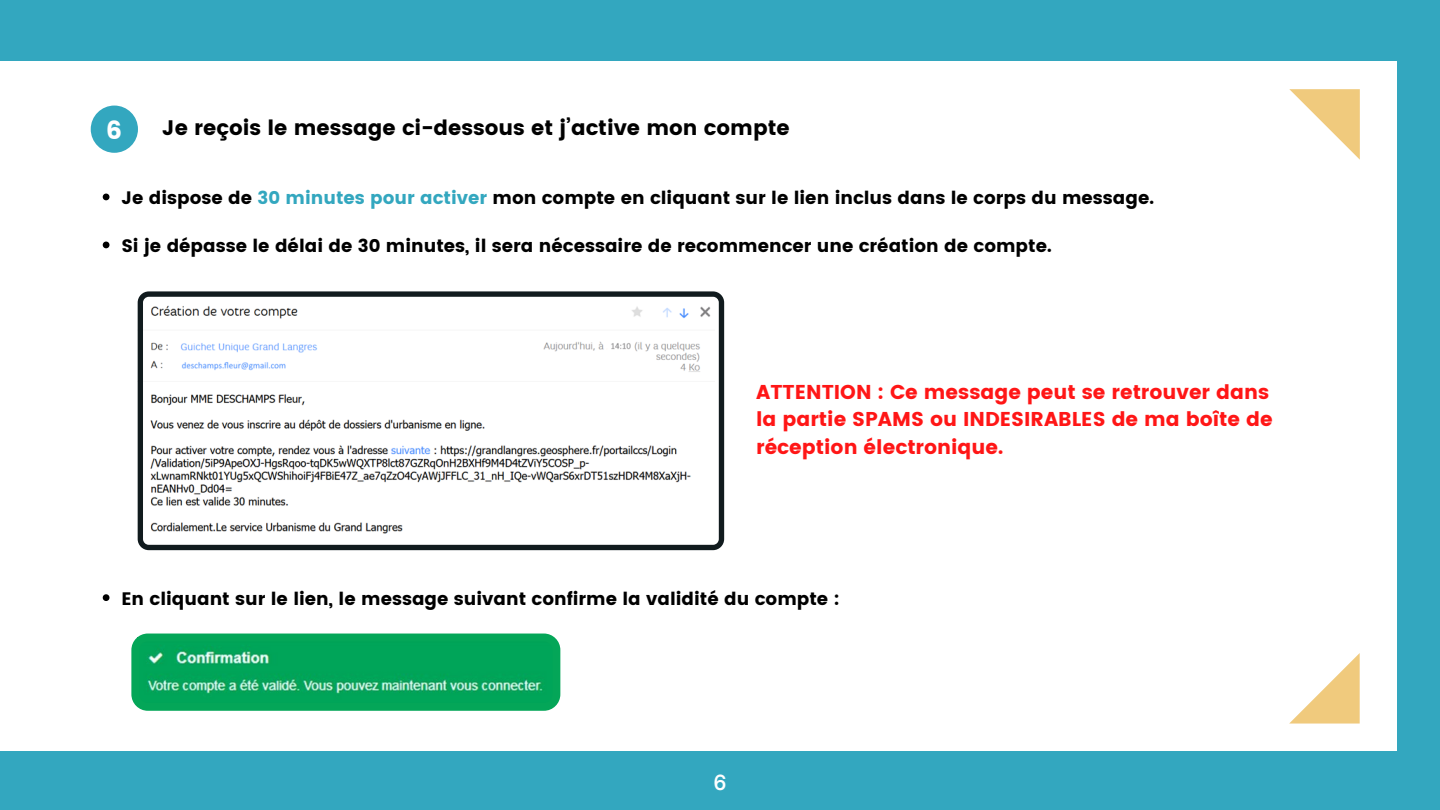
<style>
.page{position:relative;width:1440px;height:810px;background:#33a7bf}
.page>*{position:absolute;margin:0;border:0;box-sizing:border-box;transform-origin:0 0}
.t1{font:25px "Poppins";color:#fff}
.t2{font:21px "Poppins";color:#000}
.t3{font:20px "Poppins";color:#ff1616}
.t4{font:600 20px "Open Sauce One";color:#fff}
.t5{font:18px "Poppins";color:#000}
.s1{color:#33a7bf}
</style>
<div class="page">
<div style="left:0;top:61px;width:1396px;height:690px;background:#fff"></div>
<svg style="left:1289px;top:653px;width:71px;height:71px"></svg>
<svg style="left:1289px;top:89px;width:71px;height:71px"></svg>
<div style="left:91px;top:106px;width:47px;height:47px;background:#33a7bf;border-radius:50%"></div>
<svg style="left:103px;top:194px;width:6px;height:6px"></svg>
<svg style="left:103px;top:242px;width:6px;height:6px"></svg>
<svg style="left:103px;top:594px;width:6px;height:7px"></svg>
<svg style="left:138px;top:291px;width:586px;height:259px"></svg>
<svg style="left:131px;top:634px;width:429px;height:77px;background:#12aa63"></svg>
<p class="t1" style="left:106px;top:115px;width:17px">6</p>
<p class="t2" style="left:162px;top:115px;width:629px">Je reçois le message ci-dessous et j’active mon compte</p>
<p class="t5" style="left:121px;top:187px;width:1034px">Je dispose de <span class="s1">30 minutes pour activer</span> mon compte en cliquant sur le lien inclus dans le corps du message.</p>
<p class="t5" style="left:121px;top:235px;width:932px">Si je dépasse le délai de 30 minutes, il sera nécessaire de recommencer une création de compte.</p>
<p class="t3" style="left:756px;top:380px;width:514px">ATTENTION : Ce message peut se retrouver dans</p>
<p class="t3" style="left:756px;top:408px;width:518px">la partie SPAMS ou INDESIRABLES de ma boîte de</p>
<p class="t3" style="left:756px;top:435px;width:249px">réception électronique.</p>
<p class="t5" style="left:121px;top:588px;width:720px">En cliquant sur le lien, le message suivant confirme la validité du compte :</p>
<p class="t4" style="left:713px;top:770px;width:15px">6</p>
</div>
